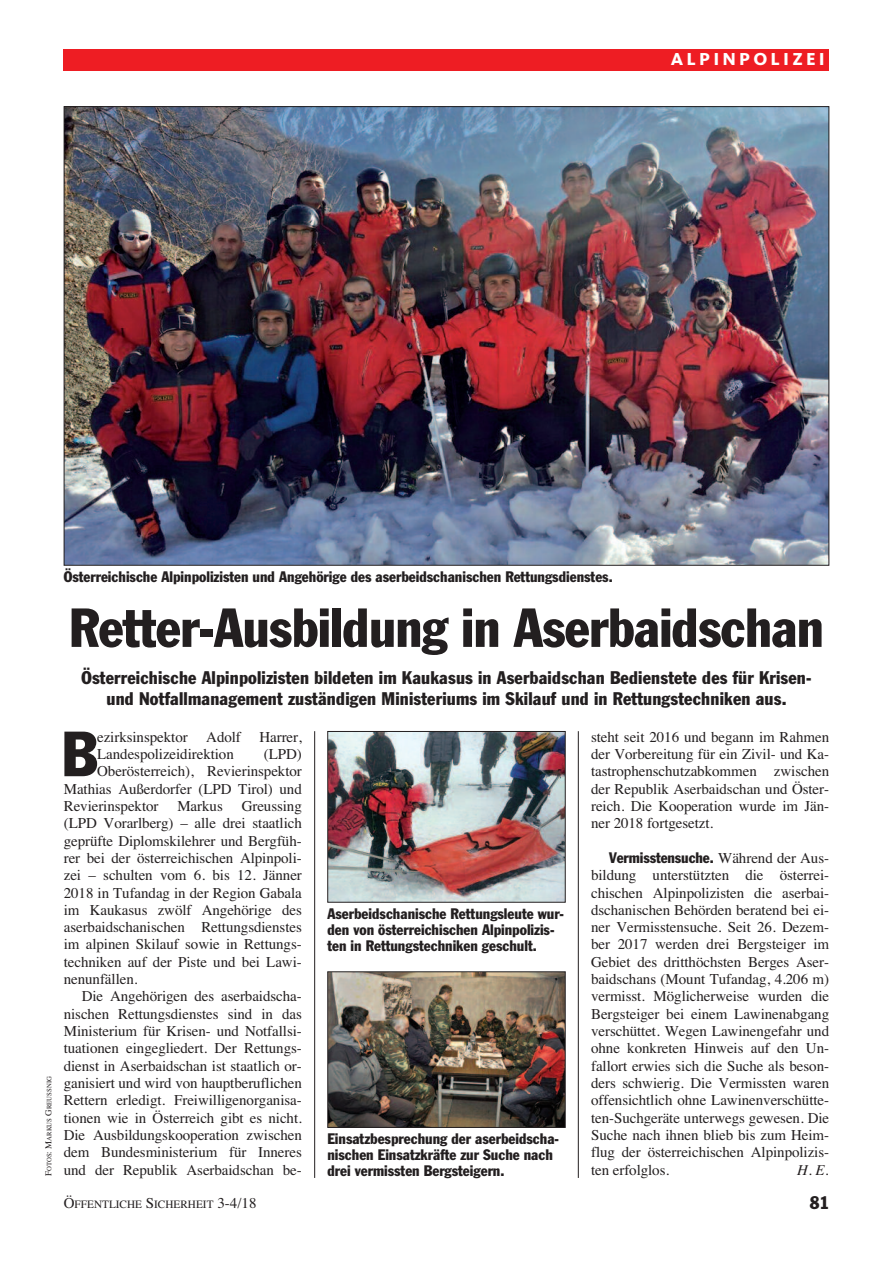
<style>
.page{position:relative;width:893px;height:1263px;background:#fff}
.page>*{position:absolute;margin:0;border:0;box-sizing:border-box;transform-origin:0 0}
.t1{font:condensed 62.7px "Franklin Gothic";color:#231f20}
.t2{font:condensed 54px "Franklin Gothic";letter-spacing:-.01em;color:#231f20}
.t3{font:condensed 18px/21.6px "Franklin Gothic";letter-spacing:.01em;color:#231f20;text-align:center}
.t4{font:800 18px "Kievit";letter-spacing:.175em;color:#fff}
.t5{font:15px/17.4px "Times";letter-spacing:-.005em;color:#231f20;text-align:justify}
.t6{font:condensed 15px/15.8px "Franklin Gothic";color:#231f20}
.t7{font:italic 15px "Times";color:#231f20}
.t8{font:11.25px "Times";color:#231f20}
.t9{font:6.75px "Times";color:#231f20}
.s1{font-size:9px}
.s2{font-family:"Times";font-stretch:normal}
.s3{font-size:15px}
</style>
<div class="page">
<hr style="left:314px;top:731px;width:1px;height:447px;background:#231f20">
<div style="left:64px;top:49px;width:765px;height:21px;background:#ee1d23"></div>
<hr style="left:578px;top:731px;width:1px;height:447px;background:#231f20">
<img style="left:66px;top:108px;width:761px;height:456px">
<img style="left:329px;top:973px;width:235px;height:153px">
<div style="left:327px;top:971px;width:239px;height:157px;border:1px solid #231f20"></div>
<img style="left:329px;top:733px;width:235px;height:167px">
<div style="left:327px;top:731px;width:239px;height:171px;border:1px solid #231f20"></div>
<p class="t4" style="left:671px;top:53px;width:156px">ALPINPOLIZEI</p>
<p class="t9" style="left:45px;top:1176px;width:102px;rotate:-90deg"><span class="s1">F</span>OTOS<span class="s1">: M</span>ARKUS <span class="s1">G</span>REUSSNIG</p>
<p class="t6" style="left:64px;top:570px;width:550px">Österreichische Alpinpolizisten und Angehörige des aserbeidschanischen Rettungsdienstes.</p>
<h2 class="t2" style="left:69px;top:608px;width:756px">Retter-Ausbildung in Aserbaidschan</h2>
<p class="t3" style="left:82px;top:668px;width:731px">Österreichische Alpinpolizisten bildeten im Kaukasus in Aserbaidschan Bedienstete des für Krisen&shy;und Notfallmanagement zuständigen Ministeriums im Skilauf und in Rettungstechniken aus.</p>
<h1 class="t1" style="left:62px;top:731px;width:37px">B</h1>
<p class="t5" style="left:97px;top:728px;width:206px">ezirksinspektor Adolf Harrer,<br>Landespolizeidirektion</p>
<p class="t5" style="left:264px;top:745px;width:40px">(LPD)</p>
<p class="t5" style="left:97px;top:762px;width:206px">Oberösterreich), Revierinspektor</p>
<p class="t5" style="left:64px;top:780px;width:240px">Mathias Außerdorfer (LPD Tirol) und</p>
<p class="t5" style="left:64px;top:797px;width:96px">Revierinspektor</p>
<p class="t5" style="left:177px;top:797px;width:47px">Markus</p>
<p class="t5" style="left:64px;top:797px;width:240px;text-indent:178px">Greussing (LPD Vorarlberg) – alle drei staatlich geprüfte Diplomskilehrer und Bergfüh&shy;rer bei der österreichischen Alpinpoli&shy;zei – schulten vom 6. bis 12. Jänner 2018 in Tufandag in der Region Gabala im Kaukasus zwölf Angehörige des aserbaidschanischen Rettungsdienstes im alpinen Skilauf sowie in Rettungs&shy;techniken auf der Piste und bei Lawi&shy;nenunfällen.</p>
<p class="t5" style="left:64px;top:987px;width:240px;text-indent:18px">Die Angehörigen des aserbaidscha&shy;nischen Rettungsdienstes sind in das Ministerium für Krisen- und Notfallsi&shy;tuationen eingegliedert. Der Rettungs&shy;dienst in Aserbaidschan ist staatlich or&shy;ganisiert und wird von hauptberuflichen Rettern erledigt. Freiwilligenorganisa&shy;tionen wie in Österreich gibt es nicht.<br>Die Ausbildungskooperation zwischen dem Bundesministerium für Inneres und der Republik Aserbaidschan be-</p>
<p class="t6" style="left:327px;top:907px;width:238px">Aserbeidschanische Rettungsleute wur&shy;den von österreichischen Alpinpolizis&shy;ten in Rettungstechniken geschult.</p>
<p class="t6" style="left:327px;top:1132px;width:233px">Einsatzbesprechung der aserbeidscha&shy;nischen Einsatzkräfte zur Suche nach drei vermissten Bergsteigern.</p>
<p class="t5" style="left:591px;top:728px;width:240px">steht seit 2016 und begann im Rahmen der Vorbereitung für ein Zivil- und Ka&shy;tastrophenschutzabkommen zwischen der Republik Aserbaidschan und Öster&shy;reich. Die Kooperation wurde im Jän&shy;ner 2018 fortgesetzt.</p>
<p class="t6" style="left:609px;top:851px;width:222px">Vermisstensuche. <span class="s2">Während der Aus-</span></p>
<p class="t5" style="left:591px;top:866px;width:240px">bildung unterstützten die österrei&shy;chischen Alpinpolizisten die aserbai&shy;dschanischen Behörden beratend bei ei&shy;ner Vermisstensuche. Seit 26. Dezem&shy;ber 2017 werden drei Bergsteiger im Gebiet des dritthöchsten Berges Aser&shy;baidschans (Mount Tufandag, 4.206 m) vermisst. Möglicherweise wurden die Bergsteiger bei einem Lawinenabgang verschüttet. Wegen Lawinengefahr und ohne konkreten Hinweis auf den Un&shy;fallort erwies sich die Suche als beson&shy;ders schwierig. Die Vermissten waren offensichtlich ohne Lawinenverschütte&shy;ten-Suchgeräte unterwegs gewesen. Die Suche nach ihnen blieb bis zum Heim&shy;flug der österreichischen Alpinpolizis&shy;ten erfolglos.</p>
<p class="t7" style="left:797px;top:1161px;width:33px">H. E.</p>
<p class="t8" style="left:64px;top:1198px;width:194px"><span class="s3">Ö</span>FFENTLICHE <span class="s3">S</span>ICHERHEIT <span class="s3">3-4/18</span></p>
<p class="t3" style="left:810px;top:1193px;width:21px">81</p>
</div>
